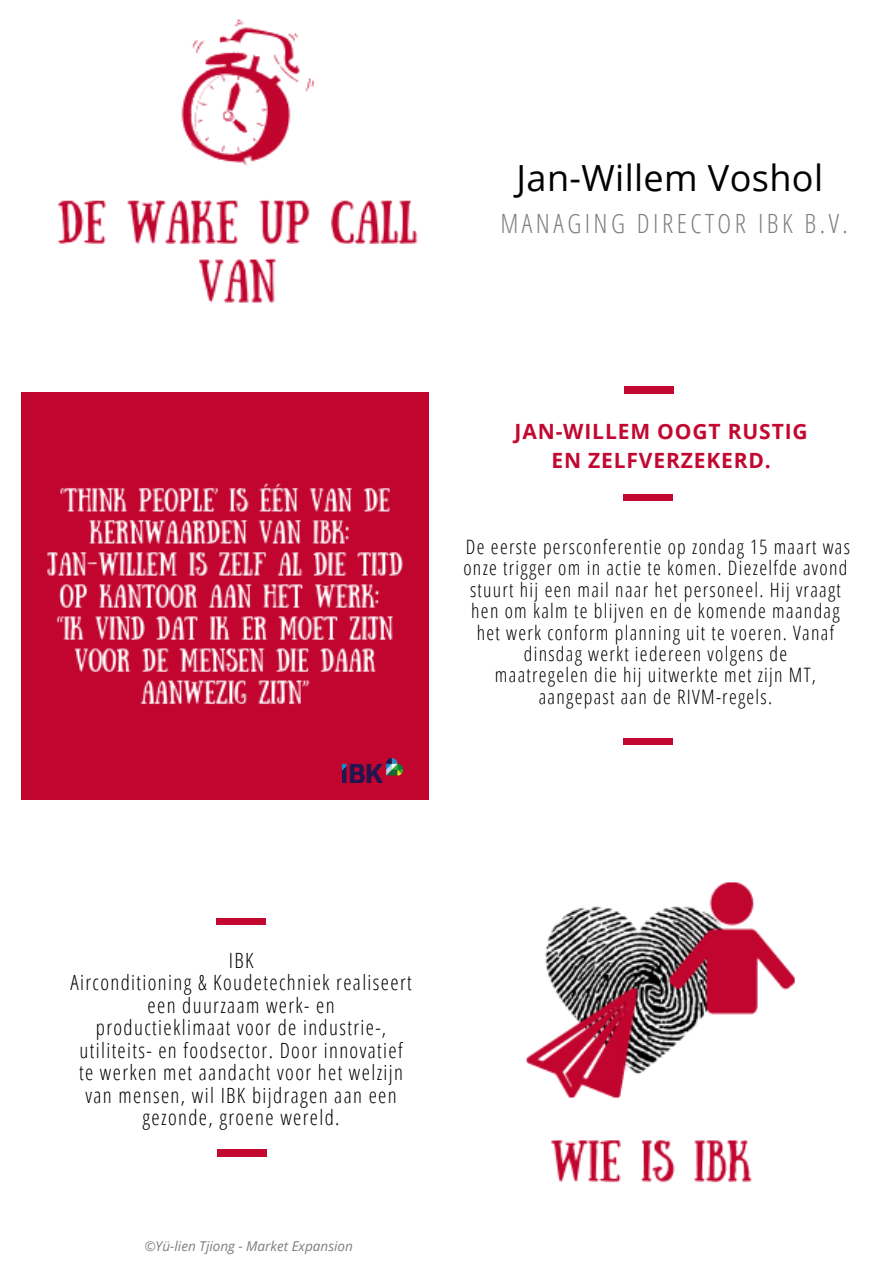
<style>
.page{position:relative;width:894px;height:1264px;background:#fff}
.page>*{position:absolute;margin:0;border:0;box-sizing:border-box;transform-origin:0 0}
.t1{font:36px "Open Sans";letter-spacing:.01em;color:#000}
.t2{font:300 26.55px "Open Sans Condensed";letter-spacing:.13em;color:#7e7e7e}
.t3{font:300 21px/22.5px "Open Sans Condensed";letter-spacing:.065em;color:#000;text-align:center}
.t4{font:700 21px/29.2px "Open Sans";letter-spacing:.04em;color:#c20831;text-align:center}
.t5{font:300 19.8px/21.5px "Open Sans Condensed";letter-spacing:.065em;color:#000;text-align:center}
.t6{font:italic 13.5px "Open Sans";color:#7e7e7e}
</style>
<div class="page">
<img style="left:57px;top:19px;width:361px;height:284px">
<img style="left:526px;top:882px;width:269px;height:301px">
<div style="left:624px;top:387px;width:50px;height:6px;background:#c20831"></div>
<div style="left:623px;top:494px;width:50px;height:7px;background:#c20831"></div>
<div style="left:623px;top:738px;width:50px;height:6px;background:#c20831"></div>
<img style="left:21px;top:392px;width:407px;height:407px">
<div style="left:216px;top:918px;width:49px;height:6px;background:#c20831"></div>
<div style="left:217px;top:1149px;width:50px;height:6px;background:#c20831"></div>
<img style="left:342px;top:758px;width:60px;height:24px">
<h1 class="t1" style="left:516px;top:152px;width:308px">Jan-Willem Voshol</h1>
<h2 class="t2" style="left:500px;top:205px;width:349px">MANAGING DIRECTOR IBK B.V.</h2>
<p class="t4" style="left:514px;top:416px;width:294px">JAN-WILLEM OOGT RUSTIG<br>EN ZELFVERZEKERD.</p>
<p class="t5" style="left:463px;top:535px;width:388px">De eerste persconferentie op zondag 15 maart was onze trigger om in actie te komen. Diezelfde avond stuurt hij een mail naar het personeel. Hij vraagt hen om kalm te blijven en de komende maandag het werk conform planning uit te voeren. Vanaf dinsdag werkt iedereen volgens de<br>maatregelen die hij uitwerkte met zijn MT, aangepast aan de RIVM-regels.</p>
<p class="t3" style="left:70px;top:948px;width:343px">IBK<br>Airconditioning &amp; Koudetechniek realiseert een duurzaam werk- en<br>productieklimaat voor de industrie-, utiliteits- en foodsector. Door innovatief te werken met aandacht voor het welzijn van mensen, wil IBK bijdragen aan een gezonde, groene wereld.</p>
<p class="t6" style="left:144px;top:1236px;width:210px">©Yü-lien Tjiong - Market Expansion</p>
</div>
